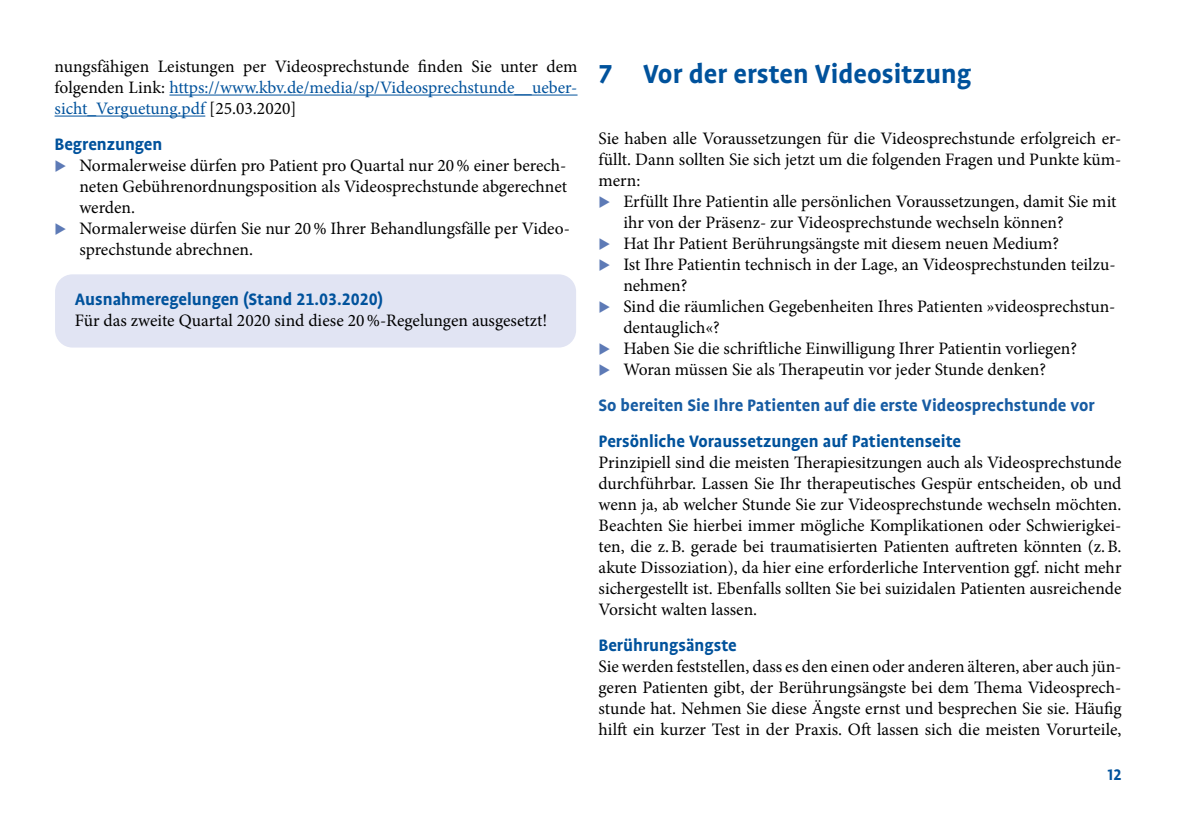
<style>
.page{position:relative;width:1191px;height:819px;background:#fff}
.page>*{position:absolute;margin:0;border:0;box-sizing:border-box;transform-origin:0 0}
.t1{font:29.75px "Profile OT Bold Q angepasst";color:#00529c}
.t2{font:18.9px "Profile OT Bold Q angepasst";color:#00529c}
.t3{font:18.9px "Profile OT Bold Q angepasst";color:#175ca3}
.t4{font:17.5px/21px "Minion Pro";color:#000;text-align:justify}
.t5{font:17.5px "Profile OT Bold Q angepasst";color:#00529c}
.s1{color:#00529c}
</style>
<div class="page">
<hr style="left:169px;top:95px;width:408px;height:1px;background:#00529c">
<hr style="left:55px;top:116px;width:150px;height:1px;background:#00529c">
<div style="left:55px;top:274px;width:521px;height:73px;background:#e1e4f3;border-radius:17px"></div>
<p class="t4" style="left:55px;top:56px;width:524px">nungsfähigen Leistungen per Videosprechstunde finden Sie unter dem folgenden Link: <span class="s1">https://www.kbv.de/media/sp/Videosprechstunde__ueber&shy;sicht_Verguetung.pdf</span> [25.03.2020]</p>
<p class="t2" style="left:55px;top:134px;width:109px">Begrenzungen</p>
<p class="t4" style="left:79px;top:155px;width:490px;text-align:left">Normalerweise dürfen pro Patient pro Quartal nur 20% einer berech&shy;neten Gebührenordnungsposition als Videosprechstunde abgerechnet werden.<br>Normalerweise dürfen Sie nur 20% Ihrer Behandlungsfälle per Video&shy;sprechstunde abrechnen.</p>
<p class="t2" style="left:75px;top:289px;width:310px">Ausnahmeregelungen (Stand 21.03.2020)</p>
<p class="t4" style="left:75px;top:310px;width:474px">Für das zweite Quartal 2020 sind diese 20%-Regelungen ausgesetzt!</p>
<h1 class="t1" style="left:598px;top:58px;width:374px">7 Vor der ersten Videositzung</h1>
<p class="t4" style="left:598px;top:128px;width:524px">Sie haben alle Voraussetzungen für die Videosprechstunde erfolgreich er&shy;füllt. Dann sollten Sie sich jetzt um die folgenden Fragen und Punkte küm&shy;mern:</p>
<p class="t4" style="left:623px;top:191px;width:494px;text-align:left">Erfüllt Ihre Patientin alle persönlichen Voraussetzungen, damit Sie mit ihr von der Präsenz- zur Videosprechstunde wechseln können?<br>Hat Ihr Patient Berührungsängste mit diesem neuen Medium?<br>Ist Ihre Patientin technisch in der Lage, an Videosprechstunden teilzu&shy;nehmen?<br>Sind die räumlichen Gegebenheiten Ihres Patienten »videosprechstun&shy;dentauglich«?<br>Haben Sie die schriftliche Einwilligung Ihrer Patientin vorliegen?<br>Woran müssen Sie als Therapeutin vor jeder Stunde denken?</p>
<p class="t3" style="left:598px;top:394px;width:498px">So bereiten Sie Ihre Patienten auf die erste Videosprechstunde vor</p>
<p class="t2" style="left:598px;top:430px;width:364px">Persönliche Voraussetzungen auf Patientenseite</p>
<p class="t4" style="left:598px;top:451px;width:524px">Prinzipiell sind die meisten Therapiesitzungen auch als Videosprechstunde durchführbar. Lassen Sie Ihr therapeutisches Gespür entscheiden, ob und wenn ja, ab welcher Stunde Sie zur Videosprechstunde wechseln möchten.<br>Beachten Sie hierbei immer mögliche Komplikationen oder Schwierigkei&shy;ten, die z.B. gerade bei traumatisierten Patienten auftreten könnten (z.B. akute Dissoziation), da hier eine erforderliche Intervention ggf. nicht mehr sichergestellt ist. Ebenfalls sollten Sie bei suizidalen Patienten ausreichende Vorsicht walten lassen.</p>
<p class="t2" style="left:598px;top:634px;width:140px">Berührungsängste</p>
<p class="t4" style="left:598px;top:655px;width:524px">Sie werden feststellen, dass es den einen oder anderen älteren, aber auch jün&shy;geren Patienten gibt, der Berührungsängste bei dem Thema Videosprech&shy;stunde hat. Nehmen Sie diese Ängste ernst und besprechen Sie sie. Häufig hilft ein kurzer Test in der Praxis. Oft lassen sich die meisten Vorurteile,</p>
<p class="t5" style="left:1107px;top:765px;width:15px">12</p>
</div>
